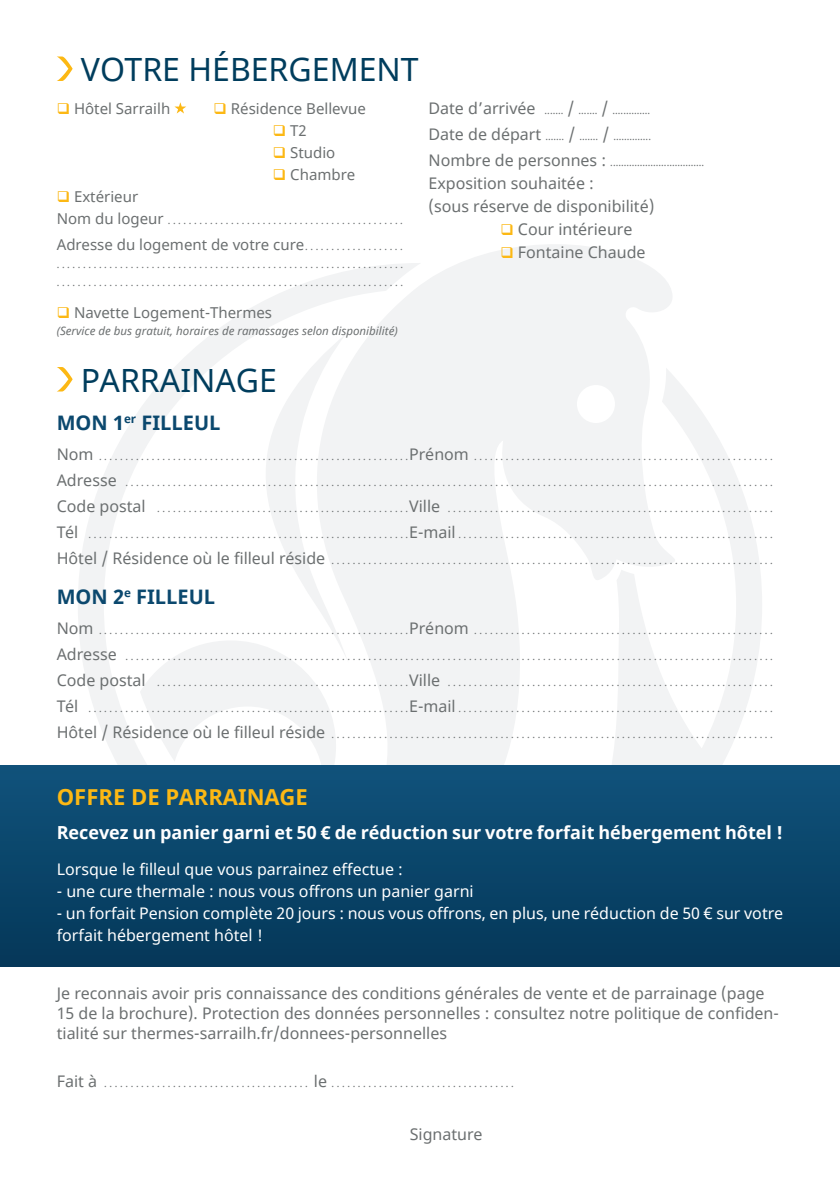
<style>
.page{position:relative;width:840px;height:1191px;background:#fff}
.page>*{position:absolute;margin:0;border:0;box-sizing:border-box;transform-origin:0 0}
.t1{font:32px "Noto Sans";color:#003d5d}
.t2{font:700 22px "Noto Sans";color:#fcb814}
.t3{font:700 20px "Noto Sans";color:#0b486e}
.t4{font:700 18px "Noto Sans";color:#fff}
.t5{font:16px/20px "Noto Sans";color:#6b6f70}
.t6{font:16px/22px "Noto Sans";color:#fff}
.t7{font:15px "Noto Sans";color:#6b6f70}
.t8{font:italic 11.6px "Noto Sans";color:#6b6f70}
.t9{font:10px/18px "Noto Sans";color:#6b6f70}
.s1{color:#fcb814}
.s2{font-size:15px}
.s3{font-size:10px}
.s4{font-size:16px}
</style>
<div class="page">
<svg style="left:78px;top:288px;width:683px;height:478px"></svg>
<svg style="left:140px;top:333px;width:152px;height:433px"></svg>
<svg style="left:292px;top:244px;width:391px;height:522px;fill:#f2f3f4"></svg>
<div style="left:0;top:766px;width:839px;height:201px;background:linear-gradient(to bottom,#10527b,#043758)"></div>
<svg style="left:57px;top:367px;width:16px;height:24px"></svg>
<svg style="left:57px;top:56px;width:16px;height:25px"></svg>
<svg style="left:174px;top:102px;width:12px;height:11px"></svg>
<h1 class="t1" style="left:81px;top:47px;width:339px">VOTRE HÉBERGEMENT</h1>
<h3 class="t7" style="left:57px;top:98px;width:115px"><span class="s1">❑</span> Hôtel Sarrailh</h3>
<h3 class="t7" style="left:213px;top:98px;width:154px"><span class="s1">❑</span> Résidence Bellevue</h3>
<h3 class="t7" style="left:273px;top:120px;width:35px"><span class="s1">❑</span> T2</h3>
<h3 class="t7" style="left:273px;top:142px;width:64px"><span class="s1">❑</span> Studio</h3>
<h3 class="t7" style="left:273px;top:164px;width:84px"><span class="s1">❑</span> Chambre</h3>
<h3 class="t7" style="left:57px;top:186px;width:83px"><span class="s1">❑</span> Extérieur</h3>
<p class="t9" style="left:57px;top:211px;width:342px"><span class="s2">Nom du logeur</span> . . . . . . . . . . . . . . . . . . . . . . . . . . . . . . . . . . . . . . . . . . . .</p>
<h3 class="t7" style="left:57px;top:234px;width:342px">Adresse du logement de votre cure <span class="s3">. . . . . . . . . . . . . . . . . .</span></h3>
<p class="t9" style="left:57px;top:255px;width:346px">.................................................................. ..................................................................</p>
<h3 class="t7" style="left:57px;top:302px;width:217px"><span class="s1">❑</span> Navette Logement-Thermes</h3>
<p class="t8" style="left:57px;top:323px;width:342px">(Service de bus gratuit, horaires de ramassages selon disponibilité)</p>
<h3 class="t5" style="left:428px;top:98px;width:120px">Date d’arrivée <span class="s3">.......</span></h3>
<p class="t9" style="left:567px;top:101px;width:15px"><span class="s4">/</span> .......</p>
<p class="t9" style="left:601px;top:101px;width:15px"><span class="s4">/</span> ..............</p>
<h3 class="t5" style="left:428px;top:124px;width:121px">Date de départ <span class="s3">.......</span></h3>
<p class="t9" style="left:568px;top:127px;width:15px"><span class="s4">/</span> .......</p>
<p class="t9" style="left:602px;top:127px;width:15px"><span class="s4">/</span> ..............</p>
<p class="t9" style="left:428px;top:153px;width:186px"><span class="s4">Nombre de personnes :</span> ...................................</p>
<h3 class="t5" style="left:428px;top:172px;width:227px;line-height:23.2px">Exposition souhaitée :<br>(sous réserve de disponibilité)</h3>
<h3 class="t5" style="left:500px;top:220px;width:133px"><span class="s1">❑</span> Cour intérieure</h3>
<h3 class="t5" style="left:500px;top:243px;width:146px"><span class="s1">❑</span> Fontaine Chaude</h3>
<h1 class="t1" style="left:81px;top:358px;width:197px">PARRAINAGE</h1>
<h3 class="t3" style="left:57px;top:408px;width:165px">MON 1<sup>er</sup> FILLEUL</h3>
<p class="t9" style="left:57px;top:447px;width:717px"><span class="s4">Nom</span> . . . . . . . . . . . . . . . . . . . . . . . . . . . . . . . . . . . . . . . . . . . . . . . . . . . . . . . . . . <span class="s4">Prénom</span> . . . . . . . . . . . . . . . . . . . . . . . . . . . . . . . . . . . . . . . . . . . . . . . . . . . . . . . . .</p>
<p class="t9" style="left:57px;top:473px;width:717px"><span class="s4">Adresse</span> . . . . . . . . . . . . . . . . . . . . . . . . . . . . . . . . . . . . . . . . . . . . . . . . . . . . . . . . . . . . . . . . . . . . . . . . . . . . . . . . . . . . . . . . . . . . . . . . . . . . . . . . . . . . . . . . . . . . . . . . . . .</p>
<p class="t9" style="left:57px;top:499px;width:717px"><span class="s4">Code postal</span> . . . . . . . . . . . . . . . . . . . . . . . . . . . . . . . . . . . . . . . . . . . . . . . <span class="s4">Ville</span> . . . . . . . . . . . . . . . . . . . . . . . . . . . . . . . . . . . . . . . . . . . . . . . . . . . . . . . . . . . . . .</p>
<p class="t9" style="left:57px;top:525px;width:717px"><span class="s4">Tél</span> . . . . . . . . . . . . . . . . . . . . . . . . . . . . . . . . . . . . . . . . . . . . . . . . . . . . . . . . . . . . <span class="s4">E-mail</span> . . . . . . . . . . . . . . . . . . . . . . . . . . . . . . . . . . . . . . . . . . . . . . . . . . . . . . . . . . . .</p>
<p class="t9" style="left:57px;top:551px;width:717px"><span class="s4">Hôtel / Résidence où le filleul réside</span> . . . . . . . . . . . . . . . . . . . . . . . . . . . . . . . . . . . . . . . . . . . . . . . . . . . . . . . . . . . . . . . . . . . . . . . . . . . . . . . . . . . .</p>
<h3 class="t3" style="left:57px;top:583px;width:160px">MON 2<sup>e</sup> FILLEUL</h3>
<p class="t9" style="left:57px;top:622px;width:717px"><span class="s4">Nom</span> . . . . . . . . . . . . . . . . . . . . . . . . . . . . . . . . . . . . . . . . . . . . . . . . . . . . . . . . . . <span class="s4">Prénom</span> . . . . . . . . . . . . . . . . . . . . . . . . . . . . . . . . . . . . . . . . . . . . . . . . . . . . . . . . .</p>
<p class="t9" style="left:57px;top:648px;width:717px"><span class="s4">Adresse</span> . . . . . . . . . . . . . . . . . . . . . . . . . . . . . . . . . . . . . . . . . . . . . . . . . . . . . . . . . . . . . . . . . . . . . . . . . . . . . . . . . . . . . . . . . . . . . . . . . . . . . . . . . . . . . . . . . . . . . . . . . . .</p>
<p class="t9" style="left:57px;top:674px;width:717px"><span class="s4">Code postal</span> . . . . . . . . . . . . . . . . . . . . . . . . . . . . . . . . . . . . . . . . . . . . . . . <span class="s4">Ville</span> . . . . . . . . . . . . . . . . . . . . . . . . . . . . . . . . . . . . . . . . . . . . . . . . . . . . . . . . . . . . . .</p>
<p class="t9" style="left:57px;top:700px;width:717px"><span class="s4">Tél</span> . . . . . . . . . . . . . . . . . . . . . . . . . . . . . . . . . . . . . . . . . . . . . . . . . . . . . . . . . . . . <span class="s4">E-mail</span> . . . . . . . . . . . . . . . . . . . . . . . . . . . . . . . . . . . . . . . . . . . . . . . . . . . . . . . . . . . .</p>
<p class="t9" style="left:57px;top:726px;width:717px"><span class="s4">Hôtel / Résidence où le filleul réside</span> . . . . . . . . . . . . . . . . . . . . . . . . . . . . . . . . . . . . . . . . . . . . . . . . . . . . . . . . . . . . . . . . . . . . . . . . . . . . . . . . . . . .</p>
<h2 class="t2" style="left:57px;top:781px;width:252px">OFFRE DE PARRAINAGE</h2>
<h3 class="t4" style="left:57px;top:820px;width:727px">Recevez un panier garni et 50 € de réduction sur votre forfait hébergement hôtel !</h3>
<h3 class="t6" style="left:57px;top:859px;width:347px">Lorsque le filleul que vous parrainez effectue :</h3>
<h3 class="t6" style="left:57px;top:881px;width:418px">- une cure thermale : nous vous offrons un panier garni</h3>
<h3 class="t6" style="left:57px;top:903px;width:727px">- un forfait Pension complète 20 jours : nous vous offrons, en plus, une réduction de 50 € sur votre forfait hébergement hôtel !</h3>
<p class="t5" style="left:57px;top:983px;width:723px">Je reconnais avoir pris connaissance des conditions générales de vente et de parrainage (page<br>15 de la brochure). Protection des données personnelles : consultez notre politique de confiden&shy;tialité sur thermes-sarrailh.fr/donnees-personnelles</p>
<p class="t9" style="left:57px;top:1074px;width:458px"><span class="s4">Fait à</span> . . . . . . . . . . . . . . . . . . . . . . . . . . . . . . . . . . . . . . <span class="s4">le</span> . . . . . . . . . . . . . . . . . . . . . . . . . . . . . . . . . . .</p>
<h3 class="t5" style="left:409px;top:1125px;width:74px">Signature</h3>
</div>
